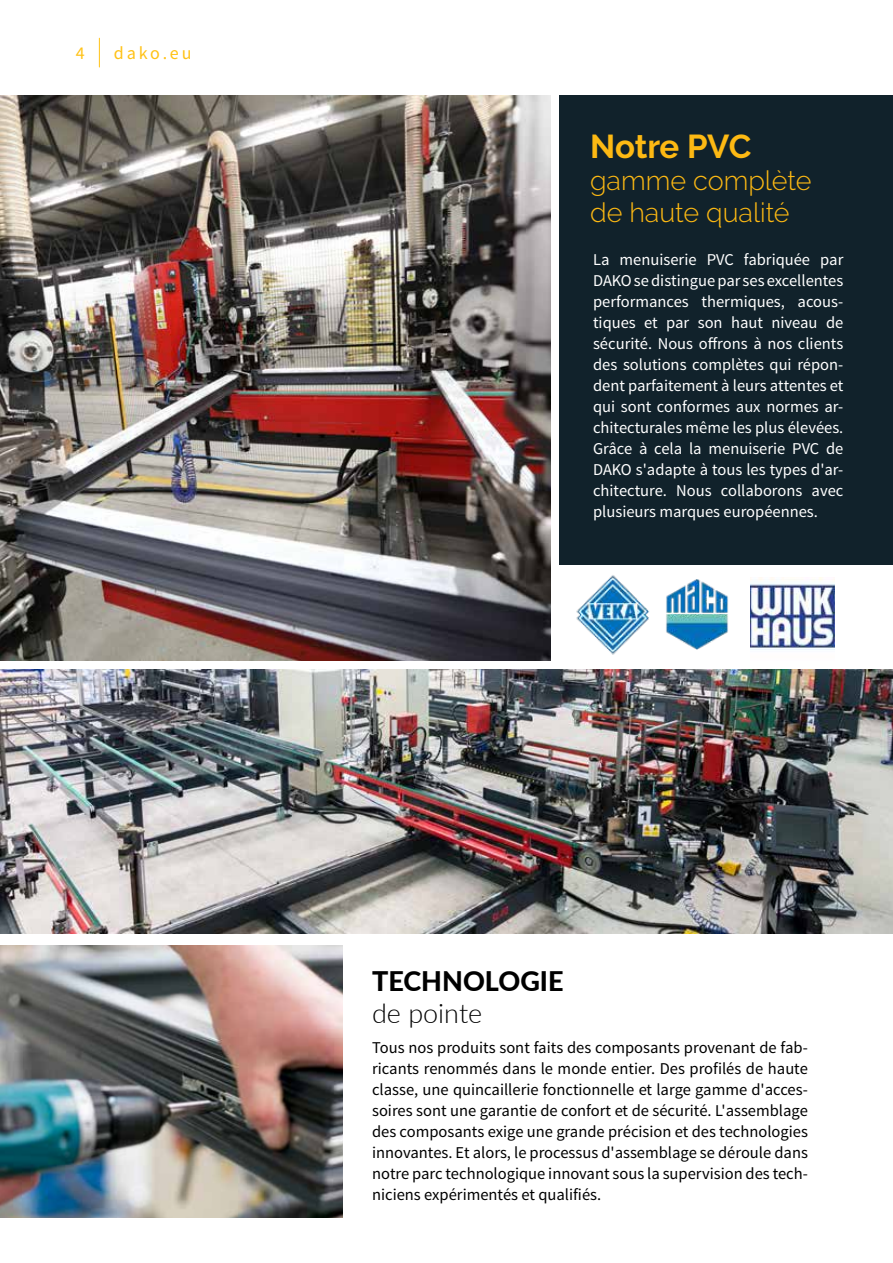
<style>
.page{position:relative;width:893px;height:1263px;background:#fff}
.page>*{position:absolute;margin:0;border:0;box-sizing:border-box;transform-origin:0 0}
.t1{font:700 33px "Raleway";letter-spacing:-.01em;color:#fdb913}
.t2{font:300 27px/32.4px "Raleway";color:#fdb913}
.t3{font:800 27px "Lato";color:#000}
.t4{font:300 27px "Lato";color:#000}
.t5{font:18px "Source Sans Pro";letter-spacing:.16em;color:#ffc216}
.t6{font:16.5px/21px "Source Sans Pro";color:#000;text-align:justify}
.t7{font:16.5px/21px "Source Sans Pro";color:#fff;text-align:justify}
</style>
<div class="page">
<div style="left:560px;top:95px;width:333px;height:470px;background:#11222b"></div>
<img style="left:0;top:95px;width:551px;height:565px">
<img style="left:0;top:670px;width:893px;height:264px">
<img style="left:0;top:945px;width:342px;height:273px">
<img style="left:666px;top:579px;width:62px;height:71px">
<img style="left:751px;top:578px;width:83px;height:72px">
<img style="left:576px;top:575px;width:73px;height:80px">
<svg style="left:99px;top:38px;width:1px;height:29px"></svg>
<p class="t5" style="left:76px;top:42px;width:10px">4</p>
<p class="t5" style="left:114px;top:42px;width:79px">dako.eu</p>
<h1 class="t1" style="left:590px;top:127px;width:163px">Notre PVC</h1>
<h2 class="t2" style="left:590px;top:164px;width:223px">gamme complète de haute qualité</h2>
<p class="t7" style="left:593px;top:250px;width:252px">La menuiserie PVC fabriquée par DAKO se distingue par ses excellentes performances thermiques, acous&shy;tiques et par son haut niveau de sécurité. Nous offrons à nos clients des solutions complètes qui répon&shy;dent parfaitement à leurs attentes et qui sont conformes aux normes ar&shy;chitecturales même les plus élevées.<br>Grâce à cela la menuiserie PVC de DAKO s'adapte à tous les types d'ar&shy;chitecture. Nous collaborons avec plusieurs marques européennes.</p>
<h2 class="t3" style="left:372px;top:961px;width:193px">TECHNOLOGIE</h2>
<h2 class="t4" style="left:372px;top:994px;width:112px">de pointe</h2>
<p class="t6" style="left:372px;top:1037px;width:437px">Tous nos produits sont faits des composants provenant de fab&shy;ricants renommés dans le monde entier. Des profilés de haute classe, une quincaillerie fonctionnelle et large gamme d'acces&shy;soires sont une garantie de confort et de sécurité. L'assemblage des composants exige une grande précision et des technologies innovantes. Et alors, le processus d'assemblage se déroule dans notre parc technologique innovant sous la supervision des tech&shy;niciens expérimentés et qualifiés.</p>
</div>
